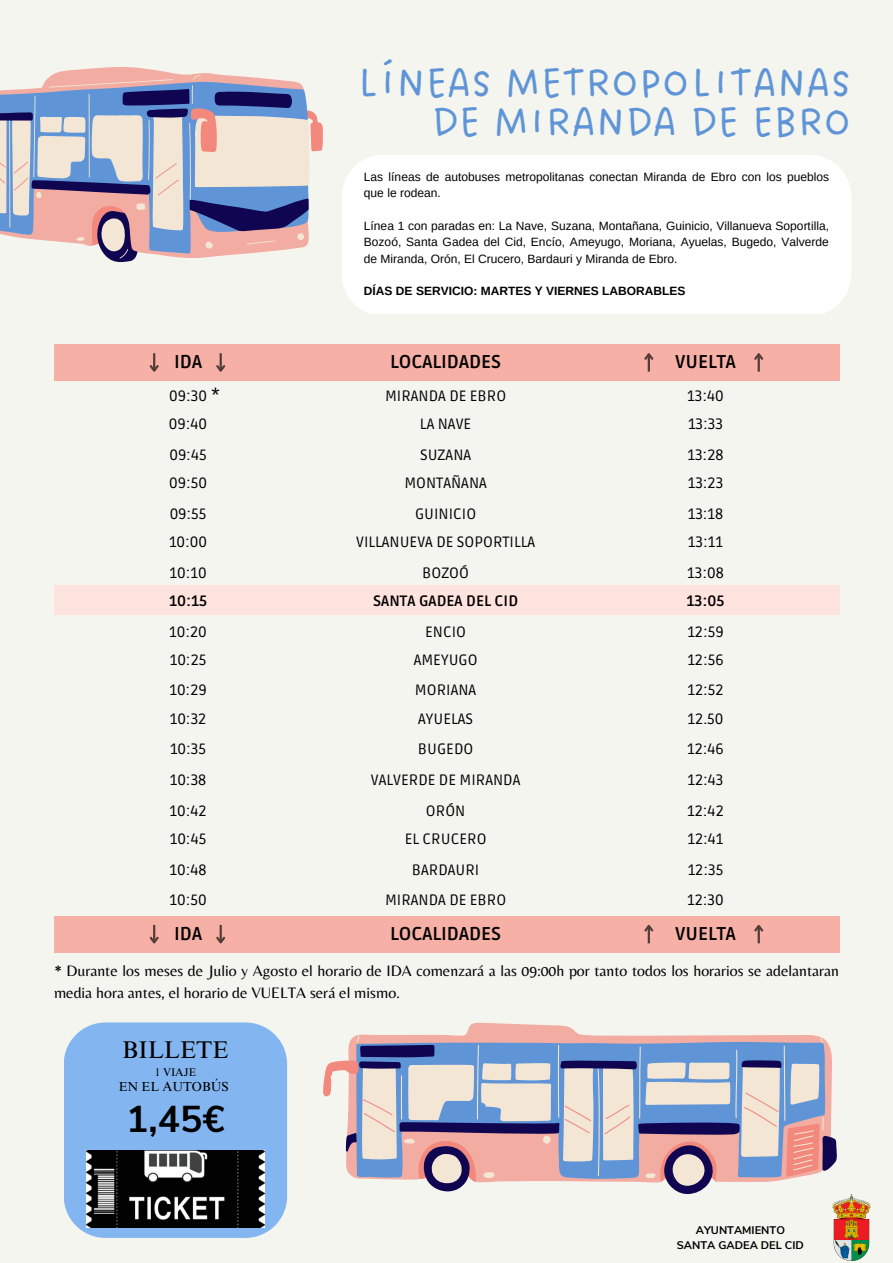
<style>
.page{position:relative;width:893px;height:1263px;background:#f5f5ef}
.page>*{position:absolute;margin:0;border:0;box-sizing:border-box;transform-origin:0 0}
.t1{font:44.25px/39.4px "DO Sans Regular";color:#5f95d7;text-align:right}
.t2{font:700 37.28px "Nunito Sans";color:#000}
.t3{font:24.22px "Times NRMT Pro";color:#000}
.t4{font:21px "Arimo";color:#000}
.t5{font:700 18.52px "Ruda";color:#000}
.t6{font:15.75px/22px "Belleza";color:#000}
.t7{font:15px "Ruda";color:#000}
.t8{font:700 15px "Ruda";color:#000}
.t9{font:13.05px "Times NRMT Pro";color:#000}
.t10{font:12px/16.4px "Arimo";color:#000}
.t11{font:700 12px "Arimo";color:#000}
.t12{font:11.18px "Times NRMT Pro";color:#000}
.t13{font:700 11.1px/15.2px "Nunito Sans";color:#000;text-align:center}
</style>
<div class="page">
<svg style="left:52px;top:67px;width:170px;height:8px"></svg>
<svg style="left:29px;top:75px;width:275px;height:14px;fill:#f2aca1"></svg>
<svg style="left:0;top:89px;width:323px;height:173px"></svg>
<div style="left:342px;top:155px;width:509px;height:159px;background:#fff"></div>
<div style="left:54px;top:344px;width:268px;height:37px;background:#f6b0a5"></div>
<div style="left:312px;top:344px;width:267px;height:37px;background:#f6b0a5"></div>
<div style="left:571px;top:344px;width:268px;height:37px;background:#f6b0a5"></div>
<svg style="left:150px;top:353px;width:9px;height:19px"></svg>
<svg style="left:216px;top:353px;width:9px;height:19px"></svg>
<hr style="left:757px;top:354px;width:3px;height:18px;background:#000">
<svg style="left:754px;top:353px;width:9px;height:9px"></svg>
<hr style="left:647px;top:354px;width:3px;height:18px;background:#000">
<svg style="left:644px;top:353px;width:9px;height:9px"></svg>
<div style="left:54px;top:586px;width:268px;height:29px;background:#ffe3df"></div>
<div style="left:312px;top:586px;width:267px;height:29px;background:#ffe3df"></div>
<div style="left:571px;top:586px;width:268px;height:29px;background:#ffe3df"></div>
<div style="left:54px;top:916px;width:268px;height:36px;background:#f6b0a5"></div>
<div style="left:312px;top:916px;width:267px;height:36px;background:#f6b0a5"></div>
<div style="left:571px;top:916px;width:268px;height:36px;background:#f6b0a5"></div>
<svg style="left:150px;top:925px;width:9px;height:19px"></svg>
<svg style="left:216px;top:925px;width:9px;height:19px"></svg>
<hr style="left:757px;top:926px;width:3px;height:17px;background:#000">
<svg style="left:754px;top:924px;width:9px;height:10px"></svg>
<hr style="left:647px;top:926px;width:3px;height:17px;background:#000">
<svg style="left:644px;top:924px;width:9px;height:10px"></svg>
<div style="left:64px;top:1022px;width:223px;height:216px;background:#83b6f1;border-radius:42px"></div>
<img style="left:86px;top:1150px;width:179px;height:77px">
<svg style="left:349px;top:1022px;width:480px;height:23px"></svg>
<svg style="left:348px;top:1045px;width:489px;height:149px"></svg>
<svg style="left:323px;top:1059px;width:34px;height:118px"></svg>
<svg style="left:357px;top:1036px;width:466px;height:150px"></svg>
<svg style="left:363px;top:1092px;width:415px;height:90px"></svg>
<img style="left:832px;top:1194px;width:38px;height:66px">
<h1 class="t1" style="left:356px;top:65px;width:496px">LÍNEAS METROPOLITANAS<br>DE MIRANDA DE EBRO</h1>
<p class="t10" style="left:364px;top:169px;width:466px">Las líneas de autobuses metropolitanas conectan Miranda de Ebro con los pueblos que le rodean.</p>
<p class="t10" style="left:364px;top:218px;width:466px;text-align:justify">Línea 1 con paradas en: La Nave, Suzana, Montañana, Guinicio, Villanueva Soportilla, Bozoó, Santa Gadea del Cid, Encío, Ameyugo, Moriana, Ayuelas, Bugedo, Valverde de Miranda, Orón, El Crucero, Bardauri y Miranda de Ebro.</p>
<p class="t11" style="left:364px;top:284px;width:323px">DÍAS DE SERVICIO: MARTES Y VIERNES LABORABLES</p>
<p class="t5" style="left:174px;top:351px;width:29px">IDA</p>
<p class="t5" style="left:390px;top:351px;width:113px">LOCALIDADES</p>
<p class="t5" style="left:675px;top:351px;width:62px">VUELTA</p>
<p class="t7" style="left:169px;top:387px;width:39px">09:30</p>
<p class="t7" style="left:385px;top:387px;width:123px">MIRANDA DE EBRO</p>
<p class="t7" style="left:687px;top:387px;width:38px">13:40</p>
<p class="t7" style="left:169px;top:415px;width:40px">09:40</p>
<p class="t7" style="left:420px;top:415px;width:53px">LA NAVE</p>
<p class="t7" style="left:688px;top:415px;width:36px">13:33</p>
<p class="t7" style="left:169px;top:446px;width:39px">09:45</p>
<p class="t7" style="left:420px;top:446px;width:53px">SUZANA</p>
<p class="t7" style="left:687px;top:446px;width:38px">13:28</p>
<p class="t7" style="left:169px;top:474px;width:39px">09:50</p>
<p class="t7" style="left:404px;top:474px;width:84px">MONTAÑANA</p>
<p class="t7" style="left:688px;top:474px;width:37px">13:23</p>
<p class="t7" style="left:170px;top:505px;width:38px">09:55</p>
<p class="t7" style="left:415px;top:505px;width:63px">GUINICIO</p>
<p class="t7" style="left:687px;top:505px;width:37px">13:18</p>
<p class="t7" style="left:169px;top:533px;width:40px">10:00</p>
<p class="t7" style="left:356px;top:533px;width:181px">VILLANUEVA DE SOPORTILLA</p>
<p class="t7" style="left:688px;top:533px;width:37px">13:11</p>
<p class="t7" style="left:169px;top:564px;width:39px">10:10</p>
<p class="t7" style="left:422px;top:564px;width:48px">BOZOÓ</p>
<p class="t7" style="left:687px;top:564px;width:38px">13:08</p>
<p class="t8" style="left:169px;top:592px;width:39px">10:15</p>
<p class="t8" style="left:373px;top:592px;width:147px">SANTA GADEA DEL CID</p>
<p class="t8" style="left:686px;top:592px;width:39px">13:05</p>
<p class="t7" style="left:169px;top:623px;width:39px">10:20</p>
<p class="t7" style="left:425px;top:623px;width:42px">ENCIO</p>
<p class="t7" style="left:687px;top:623px;width:38px">12:59</p>
<p class="t7" style="left:170px;top:651px;width:38px">10:25</p>
<p class="t7" style="left:414px;top:651px;width:65px">AMEYUGO</p>
<p class="t7" style="left:687px;top:651px;width:38px">12:56</p>
<p class="t7" style="left:169px;top:681px;width:39px">10:29</p>
<p class="t7" style="left:415px;top:681px;width:63px">MORIANA</p>
<p class="t7" style="left:687px;top:681px;width:38px">12:52</p>
<p class="t7" style="left:170px;top:710px;width:38px">10:32</p>
<p class="t7" style="left:418px;top:710px;width:57px">AYUELAS</p>
<p class="t7" style="left:687px;top:710px;width:37px">12.50</p>
<p class="t7" style="left:170px;top:740px;width:38px">10:35</p>
<p class="t7" style="left:418px;top:740px;width:57px">BUGEDO</p>
<p class="t7" style="left:687px;top:740px;width:38px">12:46</p>
<p class="t7" style="left:170px;top:771px;width:38px">10:38</p>
<p class="t7" style="left:371px;top:771px;width:151px">VALVERDE DE MIRANDA</p>
<p class="t7" style="left:687px;top:771px;width:38px">12:43</p>
<p class="t7" style="left:169px;top:802px;width:39px">10:42</p>
<p class="t7" style="left:426px;top:802px;width:41px">ORÓN</p>
<p class="t7" style="left:687px;top:802px;width:38px">12:42</p>
<p class="t7" style="left:170px;top:830px;width:38px">10:45</p>
<p class="t7" style="left:405px;top:830px;width:83px">EL CRUCERO</p>
<p class="t7" style="left:687px;top:830px;width:38px">12:41</p>
<p class="t7" style="left:169px;top:861px;width:39px">10:48</p>
<p class="t7" style="left:412px;top:861px;width:69px">BARDAURI</p>
<p class="t7" style="left:687px;top:861px;width:37px">12:35</p>
<p class="t7" style="left:169px;top:891px;width:39px">10:50</p>
<p class="t7" style="left:385px;top:891px;width:123px">MIRANDA DE EBRO</p>
<p class="t7" style="left:687px;top:891px;width:38px">12:30</p>
<p class="t5" style="left:174px;top:923px;width:29px">IDA</p>
<p class="t5" style="left:390px;top:923px;width:113px">LOCALIDADES</p>
<p class="t5" style="left:675px;top:923px;width:62px">VUELTA</p>
<h3 class="t4" style="left:211px;top:383px;width:10px">*</h3>
<p class="t6" style="left:54px;top:959px;width:786px">* Durante los meses de Julio y Agosto el horario de IDA comenzará a las 09:00h por tanto todos los horarios se adelantaran media hora antes, el horario de VUELTA será el mismo.</p>
<h3 class="t3" style="left:122px;top:1041px;width:108px">BILLETE</h3>
<p class="t12" style="left:155px;top:1067px;width:43px">1 VIAJE</p>
<p class="t9" style="left:119px;top:1082px;width:111px">EN EL AUTOBÚS</p>
<h2 class="t2" style="left:126px;top:1094px;width:100px">1,45€</h2>
<p class="t13" style="left:677px;top:1223px;width:129px">AYUNTAMIENTO<br>SANTA GADEA DEL CID</p>
</div>
